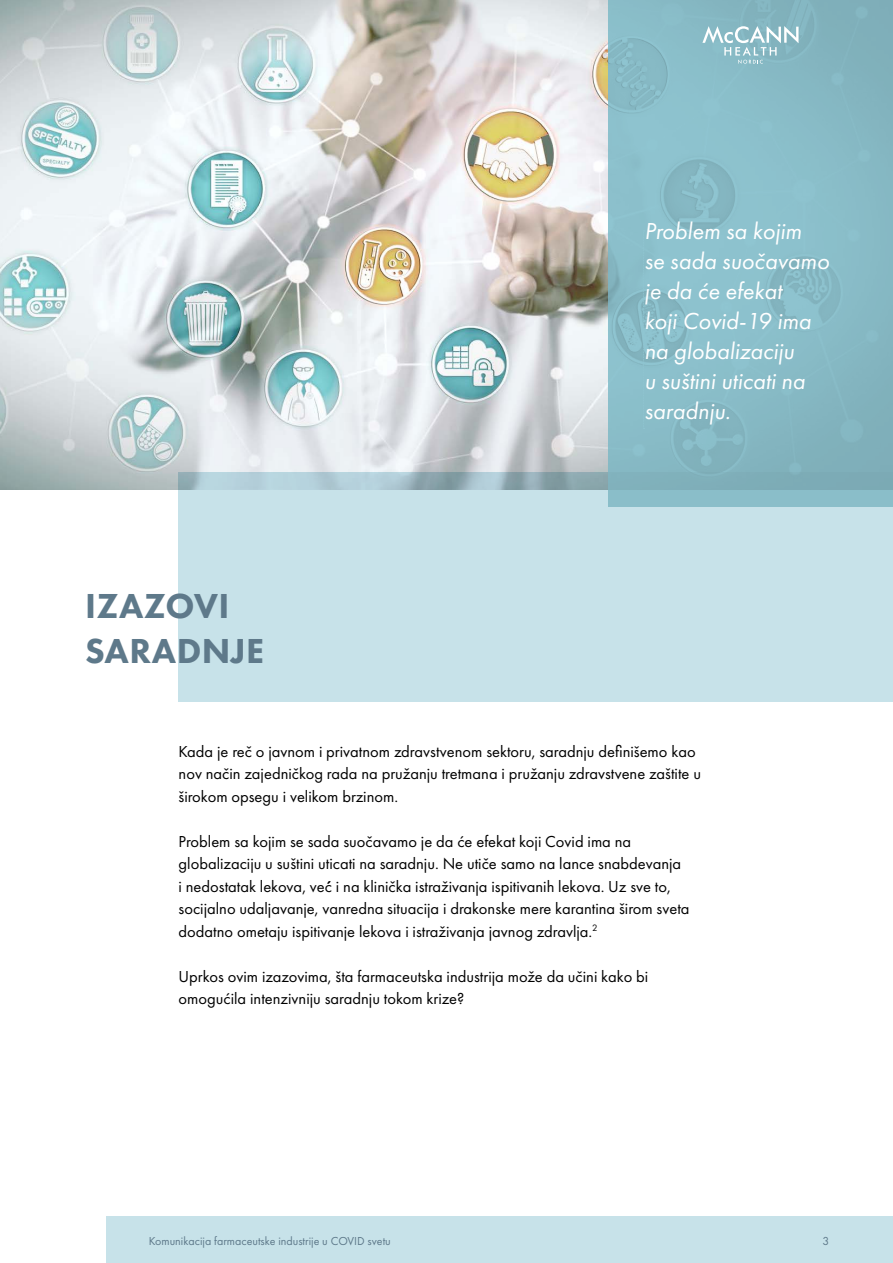
<style>
.page{position:relative;width:893px;height:1263px;background:#fff}
.page>*{position:absolute;margin:0;border:0;box-sizing:border-box;transform-origin:0 0}
.t1{font:800 36px/45px "Futura PT";letter-spacing:.01em;color:#5e798a}
.t2{font:italic 24px/30px "Futura PT";color:#fff}
.t3{font:16.5px/22.5px "Futura PT";color:#000}
.t4{font:12px "Futura PT";color:#5e798a}
</style>
<div class="page">
<div style="left:106px;top:1216px;width:787px;height:47px;background:#c7e2e9"></div>
<img style="left:0;top:0;width:608px;height:489px">
<div style="left:179px;top:472px;width:714px;height:230px;background:#c7e2e9"></div>
<div style="left:608px;top:0;width:285px;height:506px;background:linear-gradient(to right,#8bbfcb,#84b6c1)"></div>
<svg style="left:702px;top:26px;width:96px;height:38px;background:#9cc5ce"></svg>
<h1 class="t1" style="left:85px;top:582px;width:180px">IZAZOVI<br>SARADNJE</h1>
<h2 class="t2" style="left:644px;top:216px;width:186px">Problem sa kojim<br>se sada suočavamo je da će efekat<br>koji Covid-19 ima na globalizaciju<br>u suštini uticati na saradnju.</h2>
<p class="t3" style="left:179px;top:740px;width:524px">Kada je reč o javnom i privatnom zdravstvenom sektoru, saradnju definišemo kao nov način zajedničkog rada na pružanju tretmana i pružanju zdravstvene zaštite u širokom opsegu i velikom brzinom.</p>
<p class="t3" style="left:179px;top:830px;width:512px">Problem sa kojim se sada suočavamo je da će efekat koji Covid ima na globalizaciju u suštini uticati na saradnju. Ne utiče samo na lance snabdevanja<br>i nedostatak lekova, već́ i na klinička istraživanja ispitivanih lekova. Uz sve to, socijalno udaljavanje, vanredna situacija i drakonske mere karantina širom sveta dodatno ometaju ispitivanje lekova i istraživanja javnog zdravlja.<sup>2</sup></p>
<p class="t3" style="left:179px;top:965px;width:471px">Uprkos ovim izazovima, šta farmaceutska industrija može da učini kako bi omogućila intenzivniju saradnju tokom krize?</p>
<p class="t4" style="left:149px;top:1233px;width:243px">Komunikacija farmaceutske industrije u COVID svetu</p>
<p class="t4" style="left:822px;top:1233px;width:8px">3</p>
</div>
